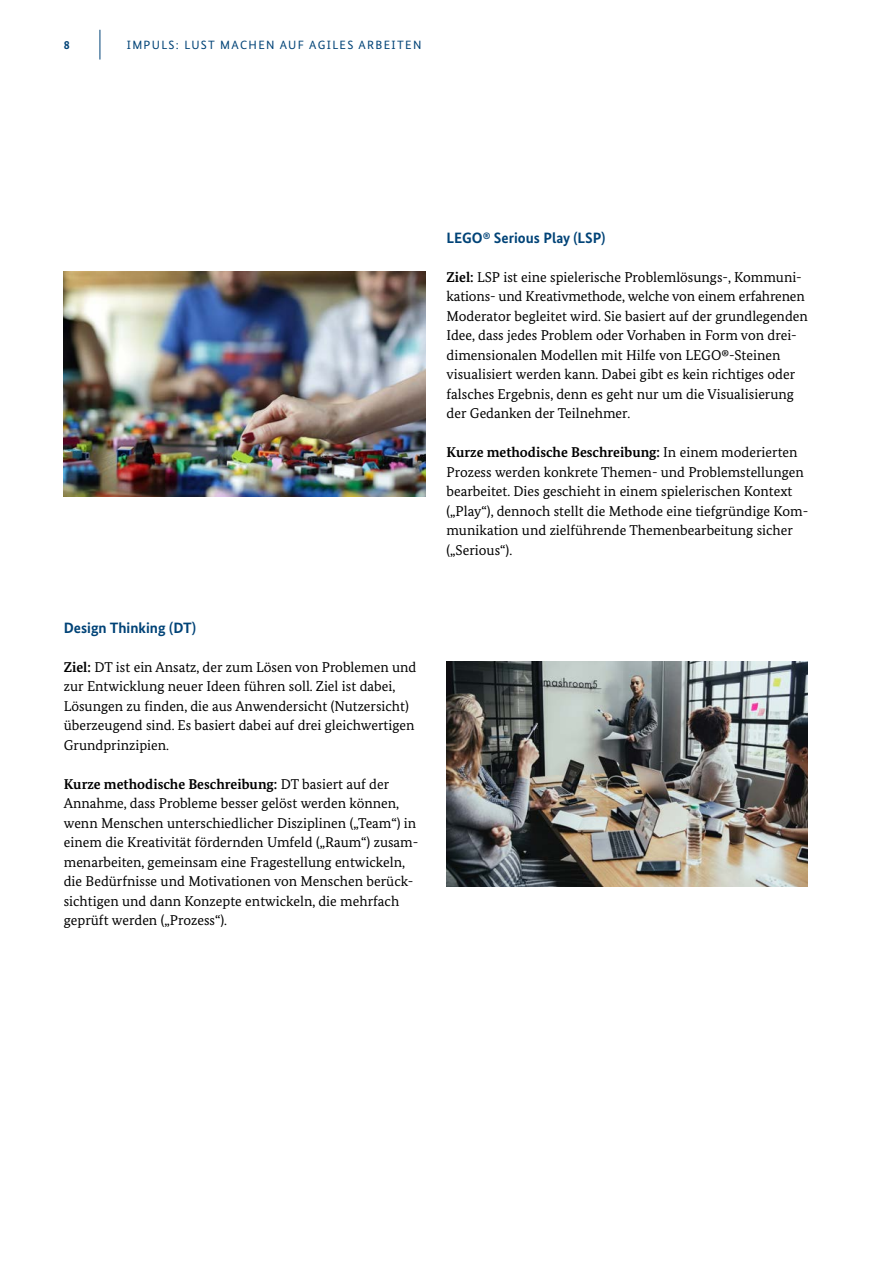
<style>
.page{position:relative;width:893px;height:1263px;background:#fff}
.page>*{position:absolute;margin:0;border:0;box-sizing:border-box;transform-origin:0 0}
.t1{font:700 15px "Bundes Sans";color:#004377}
.t2{font:14.25px/19.5px "Bundes Serif";color:#000}
.t3{font:12px "Bundes Sans";letter-spacing:.11em;color:#004377}
.t4{font:700 12px "Bundes Sans";color:#004377}
.s1{font-weight:700}
</style>
<div class="page">
<hr style="left:100px;top:30px;width:1px;height:30px;background:#004377">
<img style="left:446px;top:661px;width:362px;height:225px">
<img style="left:64px;top:271px;width:361px;height:225px">
<p class="t4" style="left:64px;top:37px;width:7px">8</p>
<p class="t3" style="left:127px;top:37px;width:296px">IMPULS: LUST MACHEN AUF AGILES ARBEITEN</p>
<h4 class="t1" style="left:64px;top:619px;width:134px">Design Thinking (DT)</h4>
<p class="t2" style="left:64px;top:657px;width:354px"><span class="s1">Ziel:</span> DT ist ein Ansatz, der zum Lösen von Problemen und zur Entwicklung neuer Ideen führen soll. Ziel ist dabei, Lösungen zu finden, die aus Anwendersicht (Nutzersicht) überzeugend sind. Es basiert dabei auf drei gleichwertigen Grundprinzipien.</p>
<p class="t2" style="left:64px;top:774px;width:356px"><span class="s1">Kurze methodische Beschreibung:</span> DT basiert auf der Annahme, dass Probleme besser gelöst werden können, wenn Menschen unterschiedlicher Disziplinen („Team“) in einem die Kreativität fördernden Umfeld („Raum“) zusam&shy;menarbeiten, gemeinsam eine Fragestellung entwickeln, die Bedürfnisse und Motivationen von Menschen berück&shy;sichtigen und dann Konzepte entwickeln, die mehrfach geprüft werden („Prozess“).</p>
<h4 class="t1" style="left:446px;top:229px;width:160px">LEGO® Serious Play (LSP)</h4>
<p class="t2" style="left:446px;top:267px;width:363px"><span class="s1">Ziel:</span> LSP ist eine spielerische Problemlösungs-, Kommuni&shy;kations- und Kreativmethode, welche von einem erfahrenen Moderator begleitet wird. Sie basiert auf der grundlegenden Idee, dass jedes Problem oder Vorhaben in Form von drei&shy;dimensionalen Modellen mit Hilfe von LEGO®-Steinen visualisiert werden kann. Dabei gibt es kein richtiges oder falsches Ergebnis, denn es geht nur um die Visualisierung der Gedanken der Teilnehmer.</p>
<p class="t2" style="left:446px;top:443px;width:363px"><span class="s1">Kurze methodische Beschreibung:</span> In einem moderierten Prozess werden konkrete Themen- und Problemstellungen bearbeitet. Dies geschieht in einem spielerischen Kontext („Play“), dennoch stellt die Methode eine tiefgründige Kom&shy;munikation und zielführende Themenbearbeitung sicher („Serious“).</p>
</div>
